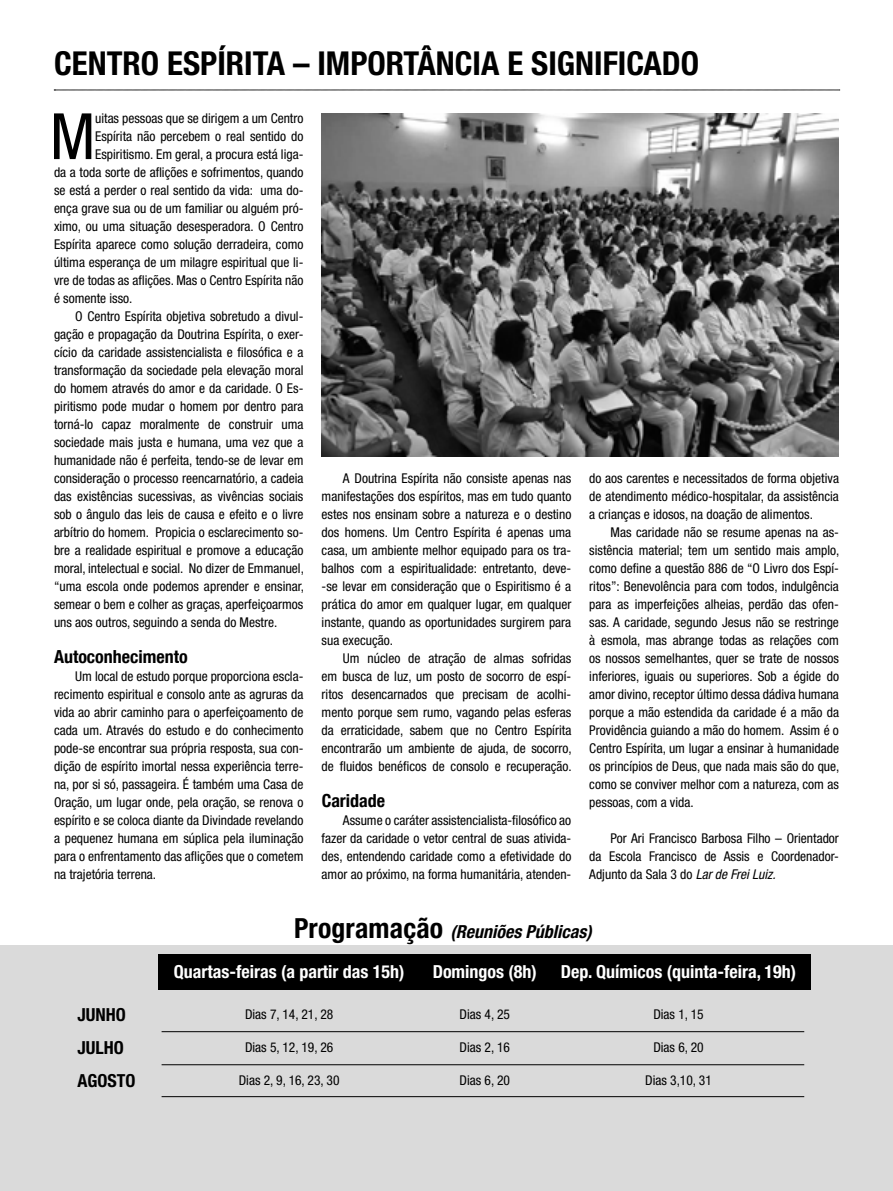
<style>
.page{position:relative;width:893px;height:1191px;background:#fff}
.page>*{position:absolute;margin:0;border:0;box-sizing:border-box;transform-origin:0 0}
.t1{font:condensed 63.9px "Helvetica Neue LT Std";color:#000}
.t2{font:700 condensed 33px "Helvetica Neue LT Std";color:#000}
.t3{font:700 condensed 18px "Helvetica Neue LT Std";color:#fff}
.t4{font:italic 700 condensed 18px "Helvetica Neue LT Std";color:#000}
.t5{font:700 condensed 18px "Helvetica Neue LT Com";color:#000}
.t6{font:700 condensed 18px/33px "Helvetica Neue LT Std";color:#000}
.t7{font:condensed 13.5px/18px "Helvetica Neue LT Std";color:#000;text-align:justify}
.s1{font-style:italic}
.s2{font-style:normal;font-size:27.75px}
</style>
<div class="page">
<div style="left:0;top:945px;width:893px;height:246px;background:#dadada"></div>
<div style="left:158px;top:954px;width:652px;height:35px;background:#000"></div>
<svg style="left:54px;top:90px;width:786px;height:1px"></svg>
<hr style="left:162px;top:1031px;width:642px;height:1px;background:#000">
<hr style="left:162px;top:1064px;width:642px;height:1px;background:#000">
<hr style="left:162px;top:1096px;width:642px;height:1px;background:#000">
<img style="left:322px;top:113px;width:517px;height:344px">
<h2 class="t2" style="left:54px;top:44px;width:646px">CENTRO ESPÍRITA – IMPORTÂNCIA E SIGNIFICADO</h2>
<h1 class="t1" style="left:50px;top:99px;width:46px">M</h1>
<p class="t7" style="left:95px;top:109px;width:210px">uitas pessoas que se dirigem a um Centro</p>
<p class="t7" style="left:95px;top:127px;width:210px">Espírita não percebem o real sentido do</p>
<p class="t7" style="left:95px;top:145px;width:210px">Espiritismo. Em geral, a procura está liga-</p>
<p class="t7" style="left:54px;top:163px;width:251px">da a toda sorte de aflições e sofrimentos, quando</p>
<p class="t7" style="left:54px;top:181px;width:251px">se está a perder o real sentido da vida: uma do-</p>
<p class="t7" style="left:54px;top:199px;width:251px">ença grave sua ou de um familiar ou alguém pró-</p>
<p class="t7" style="left:54px;top:217px;width:251px">ximo, ou uma situação desesperadora. O Centro</p>
<p class="t7" style="left:54px;top:235px;width:251px">Espírita aparece como solução derradeira, como</p>
<p class="t7" style="left:54px;top:253px;width:251px">última esperança de um milagre espiritual que li-</p>
<p class="t7" style="left:54px;top:271px;width:251px">vre de todas as aflições. Mas o Centro Espírita não</p>
<p class="t7" style="left:54px;top:289px;width:80px">é somente isso.</p>
<p class="t7" style="left:75px;top:307px;width:230px">O Centro Espírita objetiva sobretudo a divul-</p>
<p class="t7" style="left:54px;top:325px;width:251px">gação e propagação da Doutrina Espírita, o exer-</p>
<p class="t7" style="left:54px;top:343px;width:251px">cício da caridade assistencialista e filosófica e a</p>
<p class="t7" style="left:54px;top:361px;width:251px">transformação da sociedade pela elevação moral</p>
<p class="t7" style="left:54px;top:379px;width:251px">do homem através do amor e da caridade. O Es-</p>
<p class="t7" style="left:54px;top:397px;width:251px">piritismo pode mudar o homem por dentro para</p>
<p class="t7" style="left:54px;top:415px;width:251px">torná-lo capaz moralmente de construir uma</p>
<p class="t7" style="left:54px;top:433px;width:251px">sociedade mais justa e humana, uma vez que a</p>
<p class="t7" style="left:54px;top:451px;width:251px">humanidade não é perfeita, tendo-se de levar em</p>
<p class="t7" style="left:54px;top:469px;width:251px">consideração o processo reencarnatório, a cadeia</p>
<p class="t7" style="left:54px;top:487px;width:251px">das existências sucessivas, as vivências sociais</p>
<p class="t7" style="left:54px;top:505px;width:251px">sob o ângulo das leis de causa e efeito e o livre</p>
<p class="t7" style="left:54px;top:523px;width:251px">arbítrio do homem. Propicia o esclarecimento so-</p>
<p class="t7" style="left:54px;top:541px;width:251px">bre a realidade espiritual e promove a educação</p>
<p class="t7" style="left:54px;top:559px;width:251px">moral, intelectual e social. No dizer de Emmanuel,</p>
<p class="t7" style="left:54px;top:577px;width:251px">“uma escola onde podemos aprender e ensinar,</p>
<p class="t7" style="left:54px;top:595px;width:251px">semear o bem e colher as graças, aperfeiçoarmos</p>
<p class="t7" style="left:54px;top:613px;width:225px">uns aos outros, seguindo a senda do Mestre.</p>
<h3 class="t5" style="left:54px;top:646px;width:135px">Autoconhecimento</h3>
<p class="t7" style="left:54px;top:667px;width:251px;text-indent:21px">Um local de estudo porque proporciona escla&shy;recimento espiritual e consolo ante as agruras da vida ao abrir caminho para o aperfeiçoamento de cada um. Através do estudo e do conhecimento pode-se encontrar sua própria resposta, sua con&shy;dição de espírito imortal nessa experiência terre&shy;na, por si só, passageira. É também uma Casa de Oração, um lugar onde, pela oração, se renova o espírito e se coloca diante da Divindade revelando a pequenez humana em súplica pela iluminação para o enfrentamento das aflições que o cometem na trajetória terrena.</p>
<p class="t7" style="left:322px;top:469px;width:251px;text-indent:21px">A Doutrina Espírita não consiste apenas nas manifestações dos espíritos, mas em tudo quanto estes nos ensinam sobre a natureza e o destino dos homens. Um Centro Espírita é apenas uma casa, um ambiente melhor equipado para os tra&shy;balhos com a espiritualidade: entretanto, deve--se levar em consideração que o Espiritismo é a prática do amor em qualquer lugar, em qualquer instante, quando as oportunidades surgirem para sua execução.</p>
<p class="t7" style="left:322px;top:649px;width:252px;text-indent:21px">Um núcleo de atração de almas sofridas em busca de luz, um posto de socorro de espí&shy;ritos desencarnados que precisam de acolhi&shy;mento porque sem rumo, vagando pelas esferas da erraticidade, sabem que no Centro Espírita encontrarão um ambiente de ajuda, de socorro, de fluidos benéficos de consolo e recuperação.</p>
<h3 class="t5" style="left:322px;top:790px;width:65px">Caridade</h3>
<p class="t7" style="left:322px;top:811px;width:251px;text-indent:21px">Assume o caráter assistencialista-filosófico ao fazer da caridade o vetor central de suas ativida&shy;des, entendendo caridade como a efetividade do amor ao próximo, na forma humanitária, atenden-</p>
<p class="t7" style="left:589px;top:469px;width:251px">do aos carentes e necessitados de forma objetiva de atendimento médico-hospitalar, da assistência a crianças e idosos, na doação de alimentos.</p>
<p class="t7" style="left:589px;top:523px;width:252px;text-indent:21px">Mas caridade não se resume apenas na as&shy;sistência material; tem um sentido mais amplo, como define a questão 886 de “O Livro dos Espí&shy;ritos”: Benevolência para com todos, indulgência para as imperfeições alheias, perdão das ofen&shy;sas. A caridade, segundo Jesus não se restringe à esmola, mas abrange todas as relações com os nossos semelhantes, quer se trate de nossos inferiores, iguais ou superiores. Sob a égide do amor divino, receptor último dessa dádiva humana porque a mão estendida da caridade é a mão da Providência guiando a mão do homem. Assim é o Centro Espírita, um lugar a ensinar à humanidade os princípios de Deus, que nada mais são do que, como se conviver melhor com a natureza, com as pessoas, com a vida.</p>
<p class="t7" style="left:589px;top:829px;width:251px;text-indent:21px">Por Ari Francisco Barbosa Filho – Orientador da Escola Francisco de Assis e Coordenador-Adjunto da Sala 3 do <span class="s1">Lar de Frei Luiz.</span></p>
<h3 class="t4" style="left:294px;top:920px;width:299px"><span class="s2">Programação</span> (Reuniões Públicas)</h3>
<h3 class="t3" style="left:174px;top:960px;width:232px">Quartas-feiras (a partir das 15h)</h3>
<h3 class="t3" style="left:433px;top:960px;width:106px">Domingos (8h)</h3>
<h3 class="t3" style="left:561px;top:960px;width:237px">Dep. Químicos (quinta-feira, 19h)</h3>
<h3 class="t6" style="left:78px;top:997px;width:60px">JUNHO<br>JULHO<br>AGOSTO</h3>
<p class="t7" style="left:245px;top:1005px;width:90px">Dias 7, 14, 21, 28</p>
<p class="t7" style="left:245px;top:1038px;width:90px">Dias 5, 12, 19, 26</p>
<p class="t7" style="left:239px;top:1071px;width:102px">Dias 2, 9, 16, 23, 30</p>
<p class="t7" style="left:460px;top:1005px;width:52px">Dias 4, 25</p>
<p class="t7" style="left:653px;top:1005px;width:52px">Dias 1, 15</p>
<p class="t7" style="left:460px;top:1038px;width:52px">Dias 2, 16</p>
<p class="t7" style="left:460px;top:1071px;width:52px">Dias 6, 20</p>
<p class="t7" style="left:653px;top:1038px;width:52px">Dias 6, 20</p>
<p class="t7" style="left:645px;top:1071px;width:68px">Dias 3,10, 31</p>
</div>
